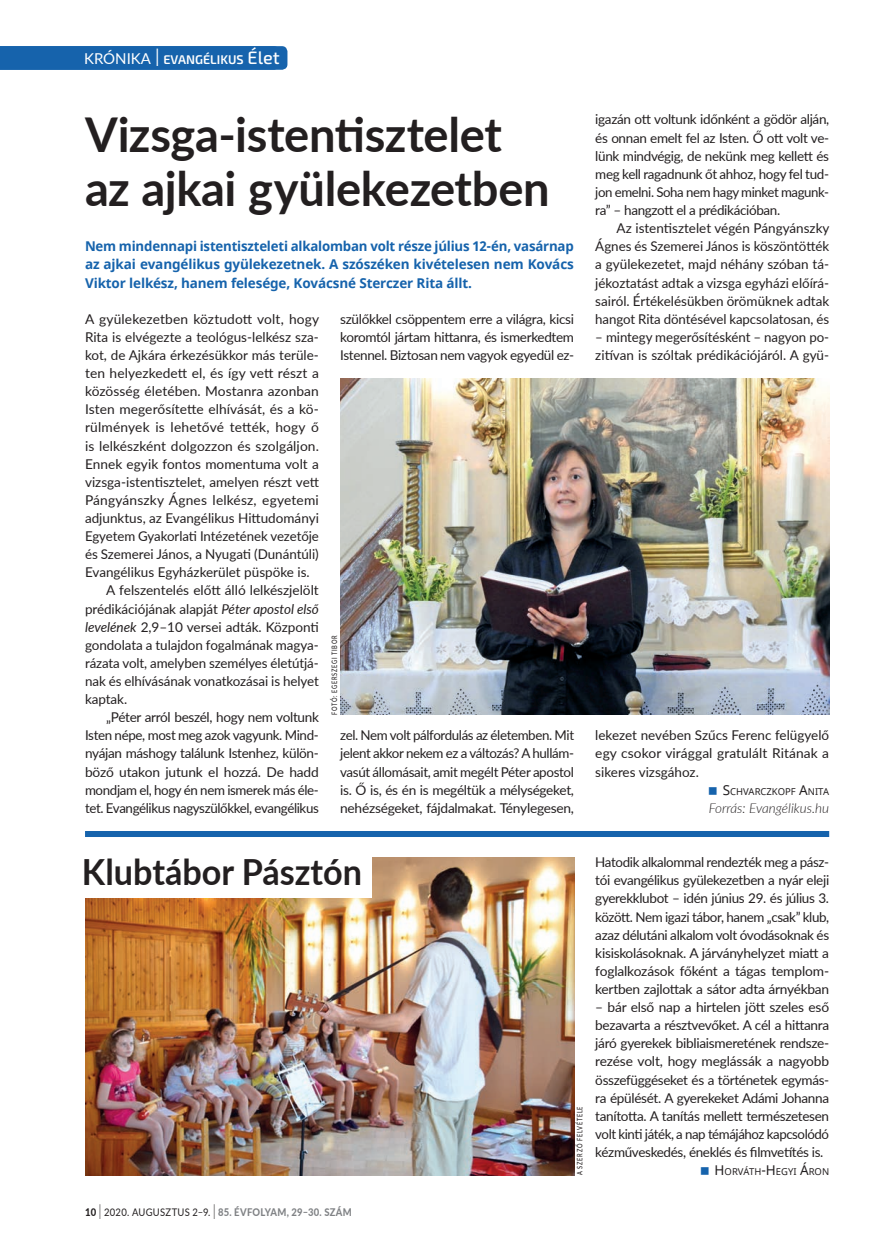
<style>
.page{position:relative;width:893px;height:1255px;background:#fff}
.page>*{position:absolute;margin:0;border:0;box-sizing:border-box;transform-origin:0 0}
.t1{font:700 48px/54.3px "Lato";letter-spacing:-.005em;color:#231f20}
.t2{font:700 36px "Lato";color:#231f20;scale:.95 1}
.t3{font:13.5px/18.1px "Lato";letter-spacing:-.005em;color:#231f20;text-align:justify}
.t4{font:700 13.5px/18.1px "Noto Sans";letter-spacing:-.01em;color:#1663ac;text-align:justify}
.t5{font:13.5px "Lato";letter-spacing:-.025em;color:#231f20}
.t6{font:13.5px "Lato";letter-spacing:-.03em;color:#231f20}
.t7{font:13.5px "Lato";letter-spacing:.015em;color:#231f20}
.t8{font:italic 300 13.5px "Lato";color:#231f20}
.t9{font:600 12.6px "Exo 2";color:#fff}
.t10{font:800 10.5px "Lato";letter-spacing:.025em;color:#808285;scale:.9 1}
.t11{font:9.45px "Noto Sans";color:#231f20}
.t12{font:500 7.5px "Lato";letter-spacing:.13em;color:#231f20;scale:.75 1}
.s1{font-family:"Lato";font-weight:400;font-size:15px}
.s2{font-weight:300;font-size:25.2px}
.s3{font-weight:500;font-size:18px}
.s4{font-style:italic}
.s5{font-size:13.5px}
.s6{color:#231f20}
.s7{font-weight:300;font-size:21px;color:#231f20}
.s8{font-weight:400;color:#231f20}
</style>
<div class="page">
<div style="left:0;top:46px;width:287px;height:24px;background:#1663ac"></div>
<div style="left:85px;top:831px;width:744px;height:6px;background:#1663ac"></div>
<img style="left:85px;top:857px;width:489px;height:318px">
<img style="left:340px;top:378px;width:489px;height:336px">
<div style="left:82px;top:844px;width:290px;height:54px;background:#fff"></div>
<p class="t9" style="left:85px;top:52px;width:189px"><span class="s1">XXXXXX</span> <span class="s2">I</span> EVANGÉLIKUS <span class="s3">Élet</span></p>
<p class="t9" style="left:84px;top:52px;width:197px"><span class="s1">KRÓNIKA</span> <span class="s2">I</span> EVANGÉLIKUS <span class="s3">Élet</span></p>
<h1 class="t1" style="left:85px;top:105px;width:466px">Vizsga-istentisztelet az ajkai gyülekezetben</h1>
<p class="t4" style="left:85px;top:238px;width:490px">Nem mindennapi istentiszteleti alkalomban volt része július 12-én, vasárnap az ajkai evangélikus gyülekezetnek. A szószéken kivételesen nem Kovács Viktor lelkész, hanem felesége, Kovácsné Sterczer Rita állt.</p>
<p class="t3" style="left:85px;top:309px;width:236px">A gyülekezetben köztudott volt, hogy</p>
<p class="t3" style="left:85px;top:327px;width:235px">Rita is elvégezte a teológus-lelkész sza-</p>
<p class="t3" style="left:85px;top:345px;width:235px">kot, de Ajkára érkezésükkor más terüle-</p>
<p class="t3" style="left:85px;top:363px;width:235px">ten helyezkedett el, és így vett részt a</p>
<p class="t3" style="left:85px;top:381px;width:235px">közösség életében. Mostanra azonban</p>
<p class="t3" style="left:85px;top:400px;width:235px">Isten megerősítette elhívását, és a kö-</p>
<p class="t7" style="left:85px;top:418px;width:235px">rülmények is lehetővé tették, hogy ő</p>
<p class="t3" style="left:85px;top:436px;width:235px">is lelkészként dolgozzon és szolgáljon.</p>
<p class="t3" style="left:85px;top:454px;width:235px">Ennek egyik fontos momentuma volt a</p>
<p class="t3" style="left:85px;top:472px;width:235px">vizsga-istentisztelet, amelyen részt vett</p>
<p class="t3" style="left:85px;top:490px;width:235px">Pángyánszky Ágnes lelkész, egyetemi</p>
<p class="t3" style="left:85px;top:508px;width:235px">adjunktus, az Evangélikus Hittudományi</p>
<p class="t3" style="left:85px;top:526px;width:235px">Egyetem Gyakorlati Intézetének vezetője</p>
<p class="t3" style="left:85px;top:544px;width:235px">és Szemerei János, a Nyugati (Dunántúli)</p>
<p class="t3" style="left:85px;top:562px;width:226px">Evangélikus Egyházkerület püspöke is.</p>
<p class="t3" style="left:106px;top:581px;width:214px">A felszentelés előtt álló lelkészjelölt</p>
<p class="t3" style="left:85px;top:599px;width:235px">prédikációjának alapját <span class="s4">Péter apostol első</span></p>
<p class="t3" style="left:85px;top:617px;width:235px"><span class="s4">levelének</span> 2,9–10 versei adták. Központi</p>
<p class="t3" style="left:85px;top:635px;width:235px">gondolata a tulajdon fogalmának magya-</p>
<p class="t3" style="left:85px;top:653px;width:235px">rázata volt, amelyben személyes életútjá-</p>
<p class="t3" style="left:85px;top:671px;width:235px">nak és elhívásának vonatkozásai is helyet</p>
<p class="t3" style="left:85px;top:689px;width:44px">kaptak.</p>
<p class="t5" style="left:106px;top:707px;width:214px">„Péter arról beszél, hogy nem voltunk</p>
<p class="t5" style="left:85px;top:725px;width:235px">Isten népe, most meg azok vagyunk. Mind-</p>
<p class="t5" style="left:85px;top:744px;width:235px">nyájan máshogy találunk Istenhez, külön-</p>
<p class="t3" style="left:85px;top:762px;width:235px">böző utakon jutunk el hozzá. De hadd</p>
<p class="t6" style="left:85px;top:780px;width:235px">mondjam el, hogy én nem ismerek más éle-</p>
<p class="t6" style="left:85px;top:798px;width:235px">tet. Evangélikus nagyszülőkkel, evangélikus</p>
<p class="t3" style="left:340px;top:309px;width:235px">szülőkkel csöppentem erre a világra, kicsi koromtól jártam hittanra, és ismerkedtem Istennel. Biztosan nem vagyok egyedül ez-</p>
<p class="t12" style="left:329px;top:715px;width:108px;rotate:-90deg">FOTÓ: EGERSZEGI TIBOR</p>
<p class="t3" style="left:340px;top:725px;width:235px">zel. Nem volt pálfordulás az életemben. Mit jelent akkor nekem ez a változás? A hullám&shy;vasút állomásait, amit megélt Péter apostol is. Ő is, és én is megéltük a mélységeket, nehézségeket, fájdalmakat. Ténylegesen,</p>
<p class="t3" style="left:595px;top:110px;width:235px">igazán ott voltunk időnként a gödör alján, és onnan emelt fel az Isten. Ő ott volt ve&shy;lünk mindvégig, de nekünk meg kellett és meg kell ragadnunk őt ahhoz, hogy fel tud&shy;jon emelni. Soha nem hagy minket magunk&shy;ra” – hangzott el a prédikációban.</p>
<p class="t3" style="left:595px;top:218px;width:236px;text-indent:21px">Az istentisztelet végén Pángyánszky Ágnes és Szemerei János is köszöntötték a gyülekezetet, majd néhány szóban tá&shy;jékoztatást adtak a vizsga egyházi előírá&shy;sairól. Értékelésükben örömüknek adtak hangot Rita döntésével kapcsolatosan, és</p>
<p class="t3" style="left:595px;top:327px;width:235px">– mintegy megerősítésként – nagyon po&shy;zitívan is szóltak prédikációjáról. A gyü-</p>
<p class="t3" style="left:595px;top:725px;width:235px">lekezet nevében Szűcs Ferenc felügyelő egy csokor virággal gratulált Ritának a sikeres vizsgához.</p>
<p class="t11" style="left:723px;top:784px;width:108px"><span class="s5">S</span>CHVARCZKOPF <span class="s5">A</span>NITA</p>
<p class="t8" style="left:709px;top:798px;width:122px">Forrás: Evangélikus.hu</p>
<h2 class="t2" style="left:82px;top:845px;width:296px">Klubtábor Pásztón</h2>
<p class="t10" style="left:85px;top:1203px;width:298px"><span class="s6">10</span> <span class="s7">I</span> <span class="s8">2020. AUGUSZTUS 2–9.</span> <span class="s7">I</span> 85. ÉVFOLYAM, 29–30. SZÁM</p>
<p class="t12" style="left:574px;top:1174px;width:93px;rotate:-90deg">A SZERZŐ FELVÉTELE</p>
<p class="t3" style="left:595px;top:852px;width:235px">Hatodik alkalommal rendezték meg a pász&shy;tói evangélikus gyülekezetben a nyár eleji gyerekklubot – idén június 29. és július 3. között. Nem igazi tábor, hanem „csak” klub, azaz délutáni alkalom volt óvodásoknak és kisiskolásoknak. A járványhelyzet miatt a foglalkozások főként a tágas templom&shy;kertben zajlottak a sátor adta árnyékban</p>
<p class="t3" style="left:595px;top:997px;width:235px">– bár első nap a hirtelen jött szeles eső bezavarta a résztvevőket. A cél a hittanra járó gyerekek bibliaismeretének rendsze&shy;rezése volt, hogy meglássák a nagyobb összefüggéseket és a történetek egymás&shy;ra épülését. A gyerekeket Adámi Johanna tanította. A tanítás mellett természetesen volt kinti játék, a nap témájához kapcsolódó kézműveskedés, éneklés és filmvetítés is.</p>
<p class="t11" style="left:715px;top:1165px;width:116px"><span class="s5">H</span>ORVÁTH <span class="s5">-H</span>EGYI <span class="s5">Á</span>RON</p>
</div>
